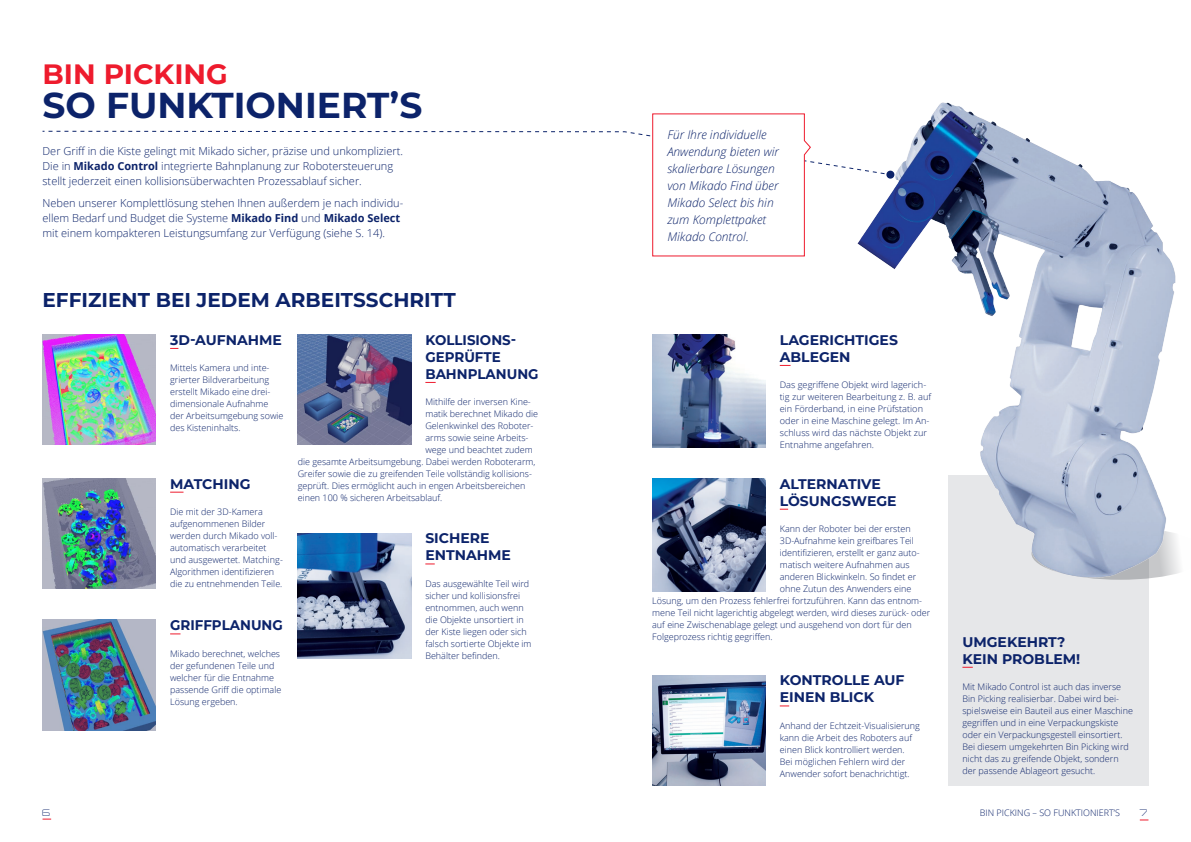
<style>
.page{position:relative;width:1191px;height:842px;background:#fff}
.page>*{position:absolute;margin:0;border:0;box-sizing:border-box;transform-origin:0 0}
.t1{font:700 36px "Montserrat";color:#0c236a}
.t2{font:700 28px "Montserrat";color:#ee1b2d}
.t3{font:700 20px "Montserrat";color:#0c236a}
.t4{font:700 14px/17px "Montserrat";color:#0c236a}
.t5{font:700 14px/17px "Montserrat";color:#0c236a;scale:.96 1}
.t6{font:italic 300 12px/17px "Open Sans";color:#0c236a}
.t7{font:300 11px/15px "Open Sans";color:#0c236a}
.t8{font:300 9px/12px "Open Sans";color:#0c236a}
.t9{font:9px "Expansiva";color:#0c236a}
.s1{font-weight:700}
</style>
<div class="page">
<div style="left:948px;top:475px;width:200px;height:310px;background:#e6e7e9"></div>
<img style="left:877px;top:102px;width:303px;height:479px">
<img style="left:43px;top:334px;width:113px;height:111px">
<img style="left:43px;top:478px;width:113px;height:110px">
<img style="left:43px;top:619px;width:113px;height:111px">
<img style="left:298px;top:534px;width:113px;height:124px">
<img style="left:298px;top:334px;width:113px;height:111px">
<img style="left:652px;top:334px;width:113px;height:114px">
<img style="left:652px;top:478px;width:113px;height:113px">
<svg style="left:42px;top:113px;width:849px;height:144px"></svg>
<svg style="left:170px;top:492px;width:13px;height:1px"></svg>
<img style="left:652px;top:675px;width:113px;height:110px">
<h2 class="t2" style="left:43px;top:55px;width:187px">BIN PICKING</h2>
<h1 class="t1" style="left:43px;top:81px;width:381px">SO FUNKTIONIERTʼS</h1>
<p class="t7" style="left:43px;top:143px;width:362px">Der Griff in die Kiste gelingt mit Mikado sicher, präzise und unkompliziert.<br>Die in <span class="s1">Mikado Control</span> integrierte Bahnplanung zur Robotersteuerung stellt jederzeit einen kollisionsüberwachten Prozessablauf sicher.</p>
<p class="t7" style="left:43px;top:195px;width:362px">Neben unserer Komplettlösung stehen Ihnen außerdem je nach individu&shy;ellem Bedarf und Budget die Systeme <span class="s1">Mikado Find</span> und <span class="s1">Mikado Select </span>mit einem kompakteren Leistungsumfang zur Verfügung (siehe S. 14).</p>
<h3 class="t3" style="left:43px;top:287px;width:415px">EFFIZIENT BEI JEDEM ARBEITSSCHRITT</h3>
<h3 class="t4" style="left:170px;top:331px;width:113px">3D-AUFNAHME</h3>
<p class="t8" style="left:170px;top:362px;width:115px">Mittels Kamera und inte&shy;grierter Bildverarbeitung erstellt Mikado eine drei&shy;dimensionale Aufnahme der Arbeitsumgebung sowie des Kisteninhalts.</p>
<h3 class="t4" style="left:170px;top:475px;width:82px">MATCHING</h3>
<p class="t8" style="left:170px;top:505px;width:114px">Die mit der 3D-Kamera aufgenommenen Bilder werden durch Mikado voll&shy;automatisch verarbeitet und ausgewertet. Matching-<br>Algorithmen identifizieren die zu entnehmenden Teile.</p>
<h3 class="t5" style="left:170px;top:617px;width:119px">GRIFFPLANUNG</h3>
<p class="t8" style="left:170px;top:647px;width:113px">Mikado berechnet, welches der gefundenen Teile und welcher für die Entnahme passende Griff die optimale<br>Lösung ergeben.</p>
<h3 class="t5" style="left:425px;top:331px;width:119px">KOLLISIONS-<br>GEPRÜFTE<br>BAHNPLANUNG</h3>
<p class="t8" style="left:425px;top:396px;width:107px">Mithilfe der inversen Kine-</p>
<p class="t8" style="left:425px;top:408px;width:114px">matik berechnet Mikado die</p>
<p class="t8" style="left:425px;top:420px;width:110px">Gelenkwinkel des Roboter-</p>
<p class="t8" style="left:425px;top:432px;width:105px">arms sowie seine Arbeits-</p>
<p class="t8" style="left:425px;top:444px;width:109px">wege und beachtet zudem</p>
<p class="t8" style="left:298px;top:456px;width:239px">die gesamte Arbeitsumgebung. Dabei werden Roboterarm,</p>
<p class="t8" style="left:298px;top:468px;width:236px">Greifer sowie die zu greifenden Teile vollständig kollisions-</p>
<p class="t8" style="left:298px;top:480px;width:229px">geprüft. Dies ermöglicht auch in engen Arbeitsbereichen</p>
<p class="t8" style="left:298px;top:492px;width:146px">einen 100 % sicheren Arbeitsablauf.</p>
<h3 class="t4" style="left:425px;top:530px;width:87px">SICHERE<br>ENTNAHME</h3>
<p class="t8" style="left:425px;top:577px;width:108px">Das ausgewählte Teil wird sicher und kollisionsfrei entnommen, auch wenn die Objekte unsortiert in der Kiste liegen oder sich falsch sortierte Objekte im<br>Behälter befinden.</p>
<h3 class="t6" style="left:667px;top:125px;width:113px">Für Ihre individuelle<br>Anwendung bieten wir skalierbare Lösungen von Mikado Find über<br>Mikado -Select bis hin zum Komplettpaket -Mikado Control.</h3>
<h3 class="t4" style="left:780px;top:331px;width:120px">LAGERICHTIGES<br>ABLEGEN</h3>
<p class="t8" style="left:780px;top:379px;width:153px">Das gegriffene Objekt wird lagerich&shy;tig zur weiteren Bearbeitung z. B. auf ein Förderband, in eine Prüfstation oder in eine Maschine gelegt. Im An&shy;schluss wird das nächste Objekt zur Entnahme angefahren.</p>
<h3 class="t4" style="left:780px;top:475px;width:118px">ALTERNATIVE<br>LÖSUNGSWEGE</h3>
<p class="t8" style="left:780px;top:522px;width:132px">Kann der Roboter bei der ersten</p>
<p class="t8" style="left:780px;top:534px;width:136px">3D-Aufnahme kein greifbares Teil</p>
<p class="t8" style="left:780px;top:546px;width:141px">identifizieren, erstellt er ganz auto-</p>
<p class="t8" style="left:780px;top:558px;width:131px">matisch weitere Aufnahmen aus</p>
<p class="t8" style="left:780px;top:570px;width:138px">anderen Blickwinkeln. So findet er</p>
<p class="t8" style="left:780px;top:582px;width:133px">ohne Zutun des Anwenders eine</p>
<p class="t8" style="left:652px;top:594px;width:271px">Lösung, um den Prozess fehlerfrei fortzuführen. Kann das entnom-</p>
<p class="t8" style="left:652px;top:606px;width:280px">mene Teil nicht lagerichtig abgelegt werden, wird dieses zurück- oder</p>
<p class="t8" style="left:652px;top:618px;width:261px">auf eine Zwischenablage gelegt und ausgehend von dort für den</p>
<p class="t8" style="left:652px;top:630px;width:122px">Folgeprozess richtig gegriffen.</p>
<h3 class="t4" style="left:780px;top:672px;width:126px">KONTROLLE AUF<br>EINEN BLICK</h3>
<p class="t8" style="left:780px;top:719px;width:142px">Anhand der Echtzeit-Visualisierung kann die Arbeit des Roboters auf einen Blick kontrolliert werden.<br>Bei möglichen Fehlern wird der Anwender sofort benachrichtigt.</p>
<h3 class="t4" style="left:962px;top:633px;width:119px">UMGEKEHRT?<br>KEIN PROBLEM!</h3>
<p class="t8" style="left:962px;top:680px;width:172px">Mit Mikado Control ist auch das inverse Bin Picking realisierbar. Dabei wird bei&shy;spielsweise ein Bauteil aus einer Maschine gegriffen und in eine Verpackungskiste oder ein Verpackungsgestell einsortiert.<br>Bei diesem umgekehrten Bin Picking wird nicht das zu greifende Objekt, sondern der passende Ablageort gesucht.</p>
<p class="t9" style="left:43px;top:808px;width:10px">6</p>
<p class="t8" style="left:979px;top:807px;width:142px">BIN PICKING – SO FUNKTIONIERTʼS</p>
<p class="t9" style="left:1139px;top:808px;width:10px">7</p>
</div>
